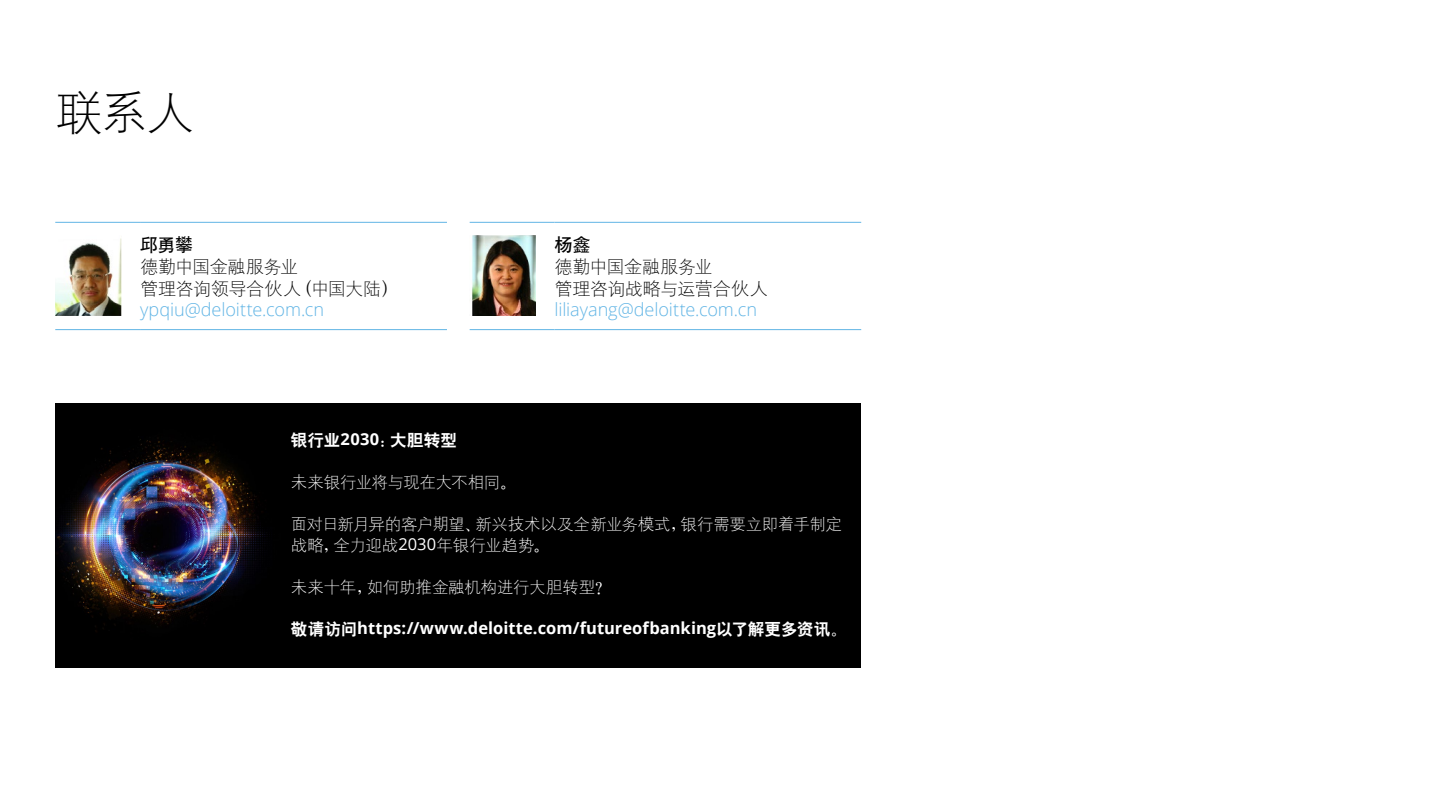
<style>
.page{position:relative;width:1440px;height:810px;background:#fff}
.page>*{position:absolute;margin:0;border:0;box-sizing:border-box;transform-origin:0 0}
.t1{font:48px "H Yg 1 gj";color:#000}
.t2{font:300 18.15px "Open Sans";letter-spacing:-.005em;color:#62b5e5}
.t3{font:18.15px/22.2px "H Yg 1 gj";letter-spacing:-.025em;color:#000}
.t4{font:18.15px "H Yb 1 gj";color:#000}
.t5{font:16.5px/21px "H Yg 1 gj";letter-spacing:-.02em;color:#fff}
.t6{font:700 16.5px "Open Sans";color:#fff}
.t7{font:16.5px "H Yb 2 gj";letter-spacing:.01em;color:#fff}
.s1{font-family:"H Ya 6 gj"}
.s2{font-family:"Open Sans";font-weight:700}
.s3{font-family:"Open Sans"}
.s4{font-family:"H Yb 2 gj";font-weight:400}
.s5{font-family:"H Ya 6 gj";font-weight:400}
</style>
<div class="page">
<hr style="left:55px;top:222px;width:85px;height:1px;background:#62b5e5">
<hr style="left:140px;top:222px;width:307px;height:1px;background:#62b5e5">
<hr style="left:55px;top:329px;width:85px;height:1px;background:#62b5e5">
<hr style="left:140px;top:329px;width:307px;height:1px;background:#62b5e5">
<hr style="left:470px;top:222px;width:84px;height:1px;background:#62b5e5">
<hr style="left:554px;top:222px;width:307px;height:1px;background:#62b5e5">
<hr style="left:470px;top:329px;width:84px;height:1px;background:#62b5e5">
<hr style="left:554px;top:329px;width:307px;height:1px;background:#62b5e5">
<div style="left:55px;top:403px;width:806px;height:264px;background:#000"></div>
<img style="left:55px;top:438px;width:210px;height:194px">
<img style="left:55px;top:238px;width:66px;height:77px">
<img style="left:472px;top:235px;width:64px;height:80px">
<h1 class="t1" style="left:55px;top:89px;width:141px">联系人</h1>
<p class="t4" style="left:140px;top:235px;width:55px">邱勇攀</p>
<p class="t3" style="left:140px;top:255px;width:260px">德勤中国金融服务业<br>管理咨询领导合伙人<span class="s1">（</span>中国大陆<span class="s1">）</span></p>
<p class="t2" style="left:140px;top:297px;width:186px">ypqiu@deloitte.com.cn</p>
<p class="t4" style="left:554px;top:235px;width:38px">杨鑫</p>
<p class="t3" style="left:554px;top:255px;width:215px">德勤中国金融服务业<br>管理咨询战略与运营合伙人</p>
<p class="t2" style="left:554px;top:297px;width:204px">liliayang@deloitte.com.cn</p>
<p class="t7" style="left:291px;top:431px;width:168px">银行业<span class="s2">2030</span><span class="s1">：</span>大胆转型</p>
<p class="t5" style="left:291px;top:471px;width:227px">未来银行业将与现在大不相同<span class="s1">。</span></p>
<p class="t5" style="left:291px;top:513px;width:553px">面对日新月异的客户期望<span class="s1">、</span>新兴技术以及全新业务模式<span class="s1">，</span>银行需要立即着手制定战略<span class="s1">，</span>全力迎战<span class="s3">2030</span>年银行业趋势<span class="s1">。</span></p>
<p class="t5" style="left:291px;top:576px;width:322px">未来十年<span class="s1">，</span>如何助推金融机构进行大胆转型<span class="s1">？</span></p>
<p class="t6" style="left:291px;top:616px;width:557px"><span class="s4">敬请访问</span>https://www.deloitte.com/futureofbanking<span class="s4">以了解更多资讯</span><span class="s5">。</span></p>
</div>
